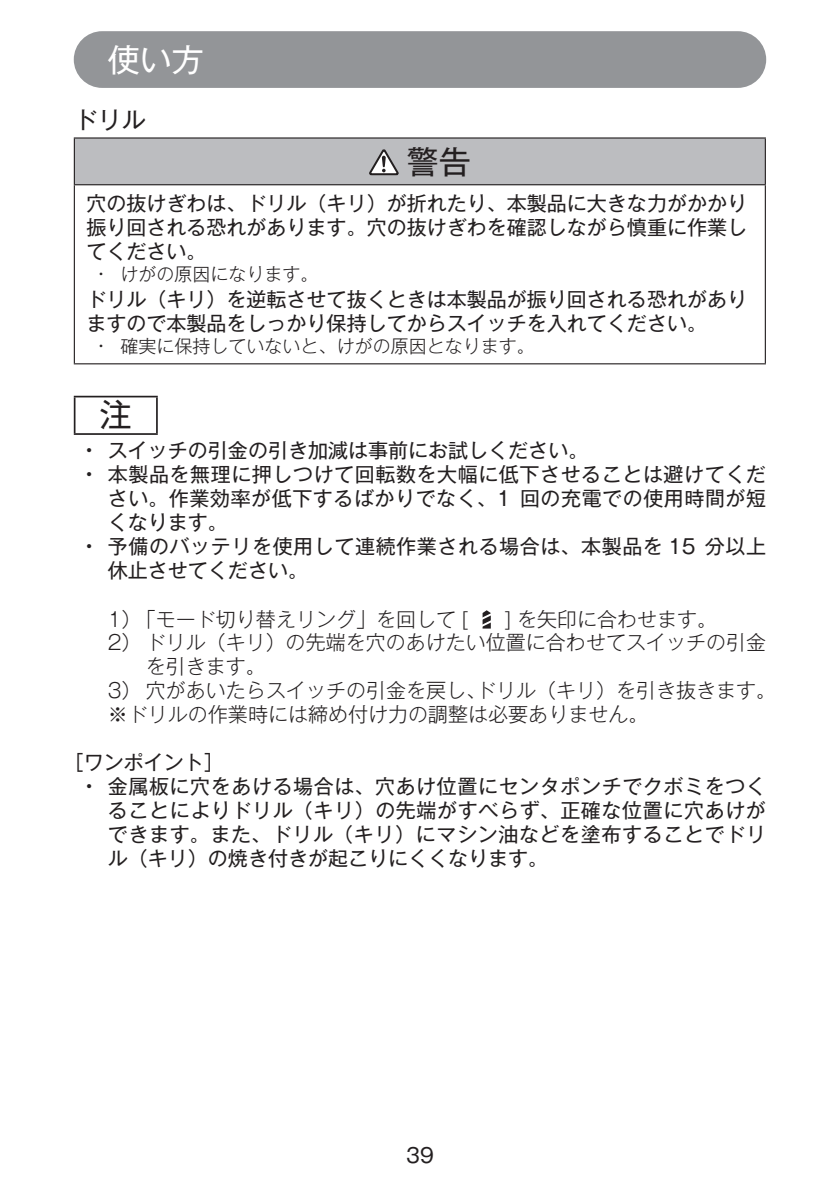
<style>
.page{position:relative;width:840px;height:1191px;background:#fff}
.page>*{position:absolute;margin:0;border:0;box-sizing:border-box;transform-origin:0 0}
.t1{font:32px "Gothic MB101 Pro";color:#231f20}
.t2{font:32px "Gothic MB101 Pro";color:#fff}
.t3{font:24px "Gothic MB101 Pro";color:#231f20}
.t4{font:20px/24px "Gothic MB101 Pro";color:#231f20;text-align:justify}
.t5{font:300 20px "Gothic MB101 Pro";color:#231f20}
.t6{font:20px/24px "Gothic MB101 Pro";letter-spacing:.03em;color:#231f20}
.t7{font:300 18px "Gothic MB101 Pro";color:#231f20}
.s1{font-weight:500}
</style>
<div class="page">
<div style="left:74px;top:31px;width:691px;height:57px;background:#939598;border-radius:28px"></div>
<div style="left:74px;top:138px;width:690px;height:47px;background:#bcbdc0"></div>
<hr style="left:74px;top:185px;width:1px;height:178px;background:#231f20">
<hr style="left:764px;top:185px;width:1px;height:178px;background:#231f20">
<hr style="left:74px;top:137px;width:691px;height:2px;background:#231f20">
<hr style="left:74px;top:139px;width:1px;height:45px;background:#231f20">
<hr style="left:764px;top:139px;width:1px;height:45px;background:#231f20">
<hr style="left:74px;top:184px;width:691px;height:1px;background:#231f20">
<hr style="left:74px;top:363px;width:691px;height:1px;background:#231f20">
<svg style="left:369px;top:149px;width:29px;height:26px"></svg>
<hr style="left:74px;top:396px;width:84px;height:1px;background:#231f20">
<hr style="left:74px;top:397px;width:1px;height:36px;background:#231f20">
<hr style="left:156px;top:397px;width:2px;height:36px;background:#231f20">
<hr style="left:74px;top:433px;width:84px;height:2px;background:#231f20">
<svg style="left:482px;top:610px;width:9px;height:19px"></svg>
<h1 class="t2" style="left:108px;top:33px;width:97px">使い方</h1>
<p class="t3" style="left:74px;top:100px;width:73px">ドリル</p>
<h1 class="t1" style="left:406px;top:135px;width:65px">警告</h1>
<p class="t4" style="left:86px;top:188px;width:661px">穴の抜けぎわは、ドリル（キリ）が折れたり、本製品に大きな力がかかり振り回される恐れがあります。穴の抜けぎわを確認しながら慎重に作業してください。</p>
<p class="t7" style="left:98px;top:259px;width:222px">• けがの原因になります。</p>
<p class="t4" style="left:86px;top:284px;width:661px">ドリル（キリ）を逆転させて抜くときは本製品が振り回される恐れがありますので本製品をしっかり保持してからスイッチを入れてください。</p>
<p class="t7" style="left:98px;top:331px;width:438px">• 確実に保持していないと、けがの原因となります。</p>
<h1 class="t1" style="left:100px;top:389px;width:33px">注</h1>
<p class="t4" style="left:85px;top:436px;width:504px"><span class="s1">•</span> スイッチの引金の引き加減は事前にお試しください。</p>
<p class="t4" style="left:108px;top:460px;width:659px;text-indent:-23px"><span class="s1">•</span> 本製品を無理に押しつけて回転数を大幅に低下させることは避けてください。作業効率が低下するばかりでなく、1 回の充電での使用時間が短くなります。</p>
<p class="t6" style="left:108px;top:532px;width:659px;text-indent:-23px"><span class="s1">•</span> 予備のバッテリを使用して連続作業される場合は、本製品を 15 分以上休止させてください。</p>
<p class="t5" style="left:108px;top:603px;width:362px">1）「モード切り替えリング」を回して [</p>
<p class="t5" style="left:504px;top:603px;width:214px">] を矢印に合わせます。</p>
<p class="t5" style="left:108px;top:626px;width:659px">2）ドリル（キリ）の先端を穴のあけたい位置に合わせてスイッチの引金</p>
<p class="t5" style="left:146px;top:650px;width:121px">を引きます。</p>
<p class="t5" style="left:108px;top:674px;width:669px">3）穴があいたらスイッチの引金を戻し、ドリル（キリ）を引き抜きます。</p>
<p class="t5" style="left:108px;top:698px;width:542px">※ドリルの作業時には締め付け力の調整は必要ありません。</p>
<p class="t4" style="left:64px;top:748px;width:161px">［ワンポイント］</p>
<p class="t4" style="left:108px;top:772px;width:659px;text-indent:-23px"><span class="s1">•</span> 金属板に穴をあける場合は、穴あけ位置にセンタポンチでクボミをつくることによりドリル（キリ）の先端がすべらず、正確な位置に穴あけができます。また、ドリル（キリ）にマシン油などを塗布することでドリル（キリ）の焼き付きが起こりにくくなります。</p>
<p class="t4" style="left:406px;top:1140px;width:29px">39</p>
</div>
